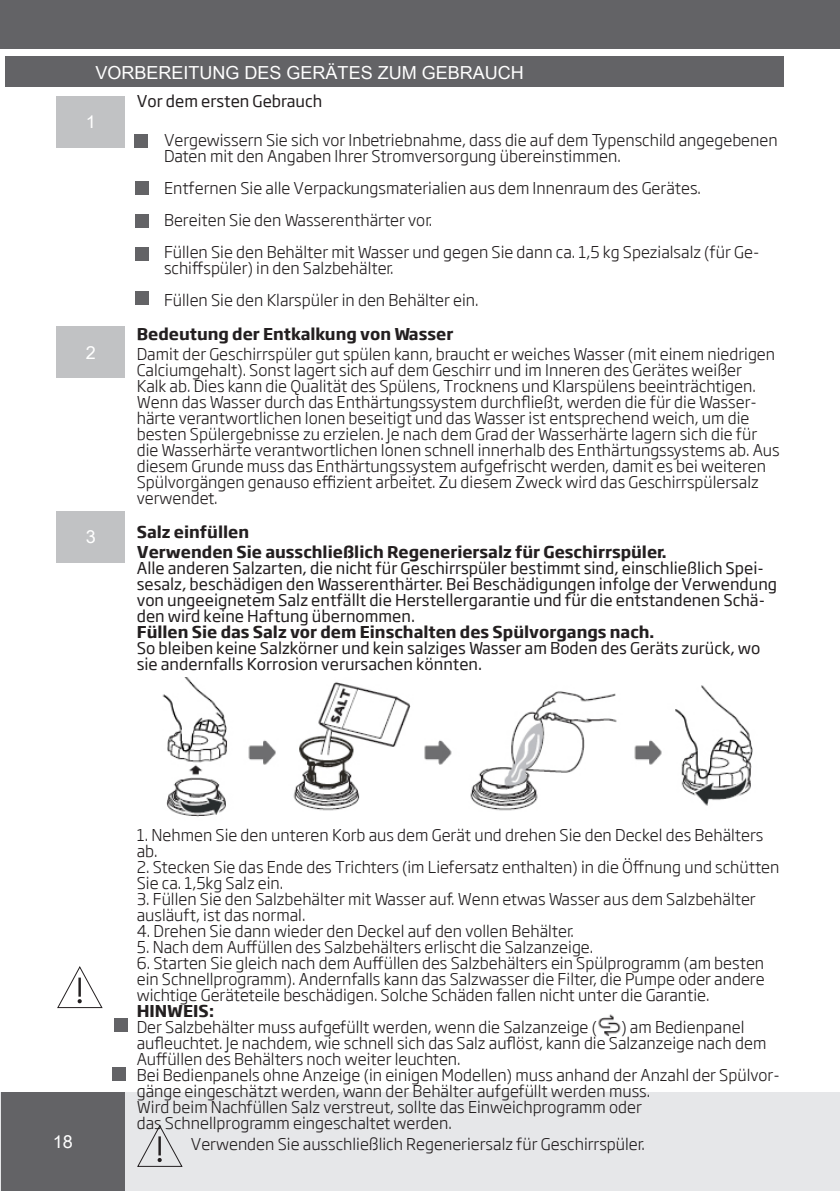
<style>
.page{position:relative;width:840px;height:1191px;background:#fff}
.page>*{position:absolute;margin:0;border:0;box-sizing:border-box;transform-origin:0 0}
.BODY-PODSTAWOWE_szan{font:18px "Arial Unicode MS";color:#fff}
.Arial_10_regular{font:300 16px/16px "Soho Gothic Pro";color:#231f20}
.Arial_10_regular-2{font:16px/16px "Soho Gothic Pro";color:#231f20}
.Arial_10_regular-3{font:700 16px "Soho Gothic Pro";color:#231f20}
.BODY-PODSTAWOWE_szan-2{font:16px "Soho Gothic Pro";color:#231f20}
</style>
<div class="page">
<div style="left:0;top:1092px;width:839px;height:99px;background:#e6e7e9"></div>
<div style="left:1px;top:1092px;width:124px;height:99px;background:#636366"></div>
<div style="left:57px;top:96px;width:68px;height:51px;background:#c1c2c4"></div>
<div style="left:134px;top:134px;width:14px;height:13px;background:#636366"></div>
<div style="left:0;top:0;width:839px;height:49px;background:#636366"></div>
<div style="left:5px;top:57px;width:777px;height:30px;background:#636366"></div>
<div style="left:135px;top:181px;width:13px;height:14px;background:#636366"></div>
<div style="left:135px;top:214px;width:13px;height:14px;background:#636366"></div>
<div style="left:135px;top:247px;width:13px;height:14px;background:#636366"></div>
<div style="left:135px;top:291px;width:13px;height:14px;background:#636366"></div>
<div style="left:57px;top:327px;width:68px;height:51px;background:#c1c2c4"></div>
<div style="left:57px;top:511px;width:68px;height:51px;background:#c1c2c4"></div>
<svg style="left:137px;top:1125px;width:46px;height:42px"></svg>
<img style="left:162px;top:677px;width:591px;height:140px">
<img style="left:598px;top:1014px;width:23px;height:22px">
<div style="left:115px;top:1018px;width:13px;height:13px;background:#636366"></div>
<div style="left:112px;top:1067px;width:14px;height:14px;background:#636366"></div>
<svg style="left:57px;top:966px;width:46px;height:42px"></svg>
<p class="BODY-PODSTAWOWE_szan" style="left:95px;top:60px;width:430px">VORBEREITUNG DES GERÄTES ZUM GEBRAUCH</p>
<p class="BODY-PODSTAWOWE_szan" style="left:86px;top:109px;width:12px">1</p>
<p class="BODY-PODSTAWOWE_szan" style="left:86px;top:339px;width:12px">2</p>
<p class="BODY-PODSTAWOWE_szan-2" style="left:137px;top:89px;width:187px">Vor dem ersten Gebrauch</p>
<p class="Arial_10_regular" style="left:164px;top:131px;width:615px">Vergewissern Sie sich vor Inbetriebnahme, dass die auf dem Typenschild angegebenen<br>Daten mit den Angaben Ihrer Stromversorgung übereinstimmen.</p>
<p class="Arial_10_regular" style="left:164px;top:179px;width:538px">Entfernen Sie alle Verpackungsmaterialien aus dem Innenraum des Gerätes.</p>
<p class="Arial_10_regular" style="left:164px;top:211px;width:269px">Bereiten Sie den Wasserenthärter vor.</p>
<p class="Arial_10_regular" style="left:164px;top:243px;width:596px">Füllen Sie den Behälter mit Wasser und gegen Sie dann ca. 1,5 kg Spezialsalz (für Ge&shy;schiffspüler) in den Salzbehälter.</p>
<p class="Arial_10_regular" style="left:164px;top:291px;width:316px">Füllen Sie den Klarspüler in den Behälter ein.</p>
<p class="Arial_10_regular-3" style="left:137px;top:322px;width:318px">Bedeutung der Entkalkung von Wasser</p>
<p class="Arial_10_regular" style="left:137px;top:345px;width:644px">Damit der Geschirrspüler gut spülen kann, braucht er weiches Wasser (mit einem niedrigen Calciumgehalt). Sonst lagert sich auf dem Geschirr und im Inneren des Gerätes weißer<br>Kalk ab. Dies kann die Qualität des Spülens, Trocknens und Klarspülens beeinträchtigen.<br>Wenn das Wasser durch das Enthärtungssystem durchfließt, werden die für die Wasser&shy;härte verantwortlichen Ionen beseitigt und das Wasser ist entsprechend weich, um die besten Spülergebnisse zu erzielen. Je nach dem Grad der Wasserhärte lagern sich die für die Wasserhärte verantwortlichen Ionen schnell innerhalb des Enthärtungssystems ab. Aus diesem Grunde muss das Enthärtungssystem aufgefrischt werden, damit es bei weiteren Spülvorgängen genauso effizient arbeitet. Zu diesem Zweck wird das Geschirrspülersalz verwendet.</p>
<p class="BODY-PODSTAWOWE_szan" style="left:86px;top:523px;width:12px">3</p>
<p class="Arial_10_regular-3" style="left:137px;top:519px;width:114px">Salz einfüllen</p>
<p class="Arial_10_regular-3" style="left:137px;top:539px;width:531px">Verwenden Sie ausschließlich Regeneriersalz für Geschirrspüler.</p>
<p class="Arial_10_regular-2" style="left:137px;top:559px;width:641px">Alle anderen Salzarten, die nicht für Geschirrspüler bestimmt sind, einschließlich Spei&shy;sesalz, beschädigen den Wasserenthärter. Bei Beschädigungen infolge der Verwendung von ungeeignetem Salz entfällt die Herstellergarantie und für die entstandenen Schä&shy;den wird keine Haftung übernommen.</p>
<p class="Arial_10_regular-3" style="left:137px;top:619px;width:519px">Füllen Sie das Salz vor dem Einschalten des Spülvorgangs nach.</p>
<p class="Arial_10_regular-2" style="left:137px;top:639px;width:625px">So bleiben keine Salzkörner und kein salziges Wasser am Boden des Geräts zurück, wo sie andernfalls Korrosion verursachen könnten.</p>
<p class="BODY-PODSTAWOWE_szan" style="left:53px;top:1128px;width:22px">18</p>
<p class="Arial_10_regular" style="left:137px;top:825px;width:628px">1. Nehmen Sie den unteren Korb aus dem Gerät und drehen Sie den Deckel des Behälters ab.</p>
<p class="Arial_10_regular" style="left:137px;top:857px;width:644px">2. Stecken Sie das Ende des Trichters (im Liefersatz enthalten) in die Öffnung und schütten<br>Sie ca. 1,5kg Salz ein.</p>
<p class="Arial_10_regular" style="left:137px;top:889px;width:620px">3. Füllen Sie den Salzbehälter mit Wasser auf. Wenn etwas Wasser aus dem Salzbehälter ausläuft, ist das normal.</p>
<p class="Arial_10_regular" style="left:137px;top:921px;width:438px">4. Drehen Sie dann wieder den Deckel auf den vollen Behälter.</p>
<p class="Arial_10_regular" style="left:137px;top:937px;width:458px">5. Nach dem Auffüllen des Salzbehälters erlischt die Salzanzeige.</p>
<p class="Arial_10_regular" style="left:137px;top:953px;width:629px;text-align:justify">6. Starten Sie gleich nach dem Auffüllen des Salzbehälters ein Spülprogramm (am besten ein Schnellprogramm). Andernfalls kann das Salzwasser die Filter, die Pumpe oder andere wichtige Geräteteile beschädigen. Solche Schäden fallen nicht unter die Garantie.</p>
<p class="Arial_10_regular-3" style="left:137px;top:998px;width:79px">HINWEIS:</p>
<p class="Arial_10_regular" style="left:137px;top:1017px;width:461px">Der Salzbehälter muss aufgefüllt werden, wenn die Salzanzeige (</p>
<p class="Arial_10_regular" style="left:137px;top:1017px;width:630px;text-indent:484px">) am Bedienpanel aufleuchtet. Je nachdem, wie schnell sich das Salz auflöst, kann die Salzanzeige nach dem<br>Auffüllen des Behälters noch weiter leuchten.</p>
<p class="Arial_10_regular" style="left:137px;top:1065px;width:644px">Bei Bedienpanels ohne Anzeige (in einigen Modellen) muss anhand der Anzahl der Spülvor&shy;gänge eingeschätzt werden, wann der Behälter aufgefüllt werden muss.</p>
<p class="Arial_10_regular" style="left:137px;top:1097px;width:506px">Wird beim Nachfüllen Salz verstreut, sollte das Einweichprogramm oder</p>
<p class="Arial_10_regular" style="left:137px;top:1113px;width:316px">das Schnellprogramm eingeschaltet werden.</p>
<p class="Arial_10_regular" style="left:191px;top:1135px;width:455px">Verwenden Sie ausschließlich Regeneriersalz für Geschirrspüler.</p>
</div>
